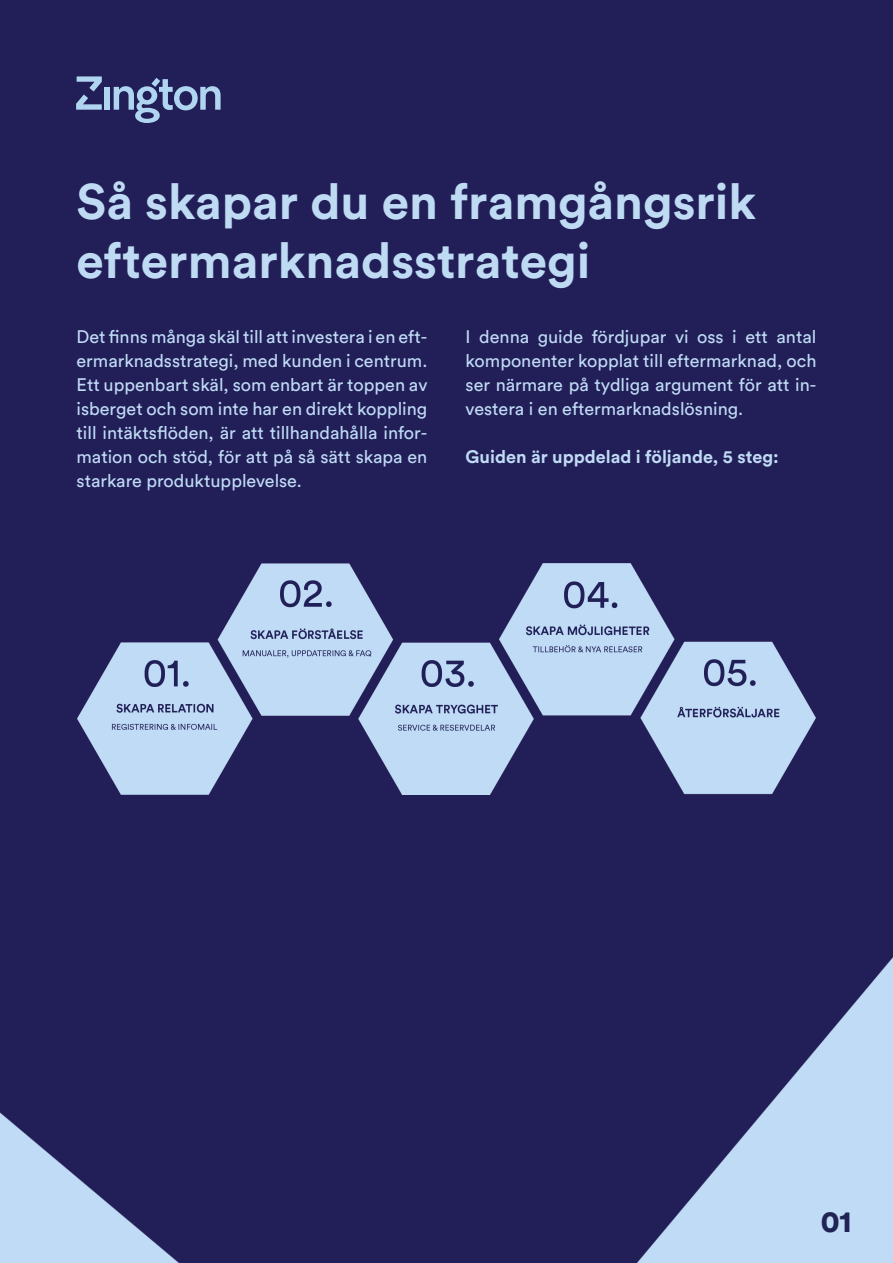
<style>
.page{position:relative;width:893px;height:1263px;background:#221f58}
.page>*{position:absolute;margin:0;border:0;box-sizing:border-box;transform-origin:0 0}
.t1{font:700 49.5px/59.4px "Circular Std";color:#bfdbf4}
.t2{font:900 30px "Circular Std";color:#202354}
.t3{font:18px/24px "Circular Std";color:#c0dbf6;text-align:justify}
.t4{font:700 18px "Circular Std";color:#c0dbf6}
</style>
<div class="page">
<div style="left:105px;top:87px;width:5px;height:23px;background:#b0d5f0"></div>
<svg style="left:114px;top:78px;width:107px;height:45px"></svg>
<svg style="left:76px;top:76px;width:26px;height:34px"></svg>
<img style="left:78px;top:564px;width:737px;height:231px">
<img style="left:0;top:957px;width:893px;height:306px">
<p class="t1" style="left:77px;top:170px;width:681px">Så skapar du en framgångsrik eftermarknadsstrategi</p>
<p class="t3" style="left:77px;top:325px;width:352px">Det finns många skäl till att investera i en eft&shy;ermarknadsstrategi, med kunden i centrum.<br>Ett uppenbart skäl, som enbart är toppen av isberget och som inte har en direkt koppling till intäktsflöden, är att tillhandahålla infor&shy;mation och stöd, för att på så sätt skapa en starkare produktupplevelse.</p>
<p class="t3" style="left:466px;top:325px;width:352px">I denna guide fördjupar vi oss i ett antal komponenter kopplat till eftermarknad, och ser närmare på tydliga argument för att in&shy;vestera i en eftermarknadslösning.</p>
<p class="t4" style="left:466px;top:445px;width:315px">Guiden är uppdelad i följande, 5 steg:</p>
<p class="t2" style="left:821px;top:1201px;width:32px">01</p>
</div>
